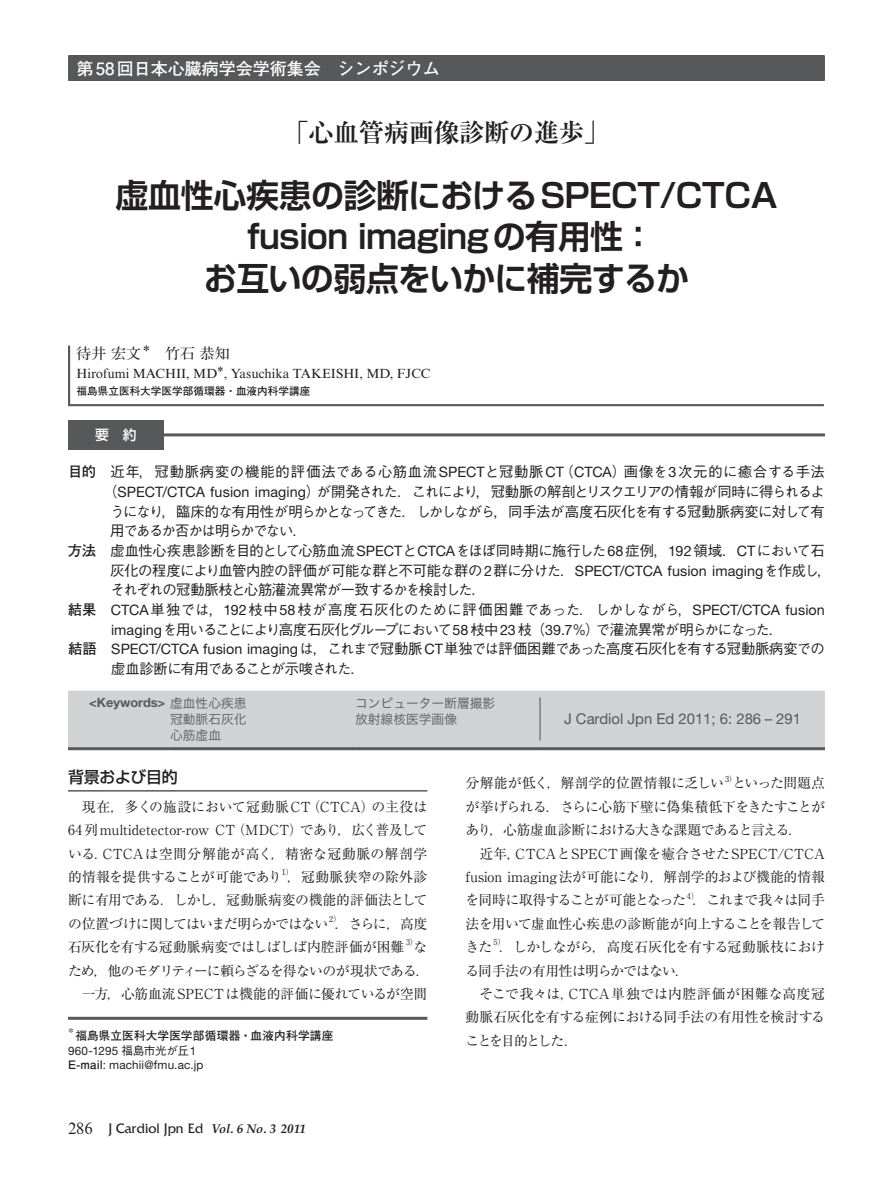
<style>
.page{position:relative;width:893px;height:1191px;background:#fff}
.page>*{position:absolute;margin:0;border:0;box-sizing:border-box;transform-origin:0 0}
.t1{font:700 33px/41.4px "Shin Go Pro De";letter-spacing:-.02em;color:#231f20;text-align:center}
.t2{font:700 25.5px "Ryumin Pro";letter-spacing:-.02em;color:#231f20}
.t3{font:700 16.95px "Futo Go B101 Pro";color:#fff}
.t4{font:500 15.9px "Shin Go Pro";letter-spacing:-.015em;color:#231f20}
.t5{font:14.85px "Helvetica Neue LT Std";color:#57585a}
.t6{font:700 14.85px "Futo Min A101 Pro";color:#231f20}
.t7{font:500 14.4px "Gothic BBB Pro";letter-spacing:-.04em;color:#231f20}
.t8{font:500 14.4px "Gothic BBB Pro";letter-spacing:-.085em;color:#231f20}
.t9{font:500 14.4px "Gothic BBB Pro";letter-spacing:.025em;color:#231f20}
.t10{font:500 14.4px "Gothic BBB Pro";letter-spacing:-.065em;color:#231f20}
.t11{font:500 14.4px "Gothic BBB Pro";letter-spacing:.05em;color:#231f20}
.t12{font:14.4px "Friz Quadrata Std";color:#231f20}
.t13{font:500 14.4px "Gothic BBB Pro";letter-spacing:-.06em;color:#231f20}
.t14{font:500 14.4px "Gothic BBB Pro";letter-spacing:-.075em;color:#231f20}
.t15{font:500 14.4px "Gothic BBB Pro";letter-spacing:-.09em;color:#231f20}
.t16{font:13.8px/23.4px "Ryumin Pro";letter-spacing:-.03em;color:#231f20;text-align:justify}
.t17{font:13.8px "Ryumin Pro";letter-spacing:-.005em;color:#231f20}
.t18{font:500 13.8px "Shin Go Pro";color:#fff}
.t19{font:13.35px "Times New Roman MT Std";color:#231f20}
.t20{font:12.75px/15.9px "Hira Kaku Pro W3";color:#57585a}
.t21{font:700 12.75px "Helvetica Neue LT Std";color:#57585a}
.t22{font:11.7px/14.9px "Helvetica Neue LT Std";letter-spacing:.015em;color:#231f20}
.t23{font:700 11.7px "Futo Go B101 Pro";letter-spacing:.015em;color:#231f20}
.t24{font:700 10.65px "Futo Go B101 Pro";color:#231f20}
.t25{font:8.1px "Ryumin Pro";color:#231f20}
.s1{font-family:"Futo Go B101 Pro";font-weight:700}
.s2{font-family:"Helvetica Neue LT Std";font-weight:400}
.s3{font-family:"Hira Kaku Pro W3";font-weight:400}
.s4{font-family:"Gothic BBB Pro";font-weight:500}
.s5{font-family:"Times New Roman MT Std";font-size:16.5px}
.s6{font-family:"Palatino LT Std";font-weight:700;font-style:italic;font-size:12.75px}
</style>
<div class="page">
<hr style="left:68px;top:790px;width:359px;height:1px;background:#57585a">
<hr style="left:68px;top:1016px;width:359px;height:3px;background:#57585a">
<div style="left:68px;top:420px;width:96px;height:30px;background:#57585a"></div>
<hr style="left:164px;top:433px;width:661px;height:3px;background:#57585a">
<div style="left:68px;top:690px;width:757px;height:57px;background:#d1d2d4"></div>
<hr style="left:68px;top:747px;width:102px;height:3px;background:#57585a">
<hr style="left:170px;top:747px;width:185px;height:3px;background:#57585a">
<hr style="left:355px;top:747px;width:185px;height:3px;background:#57585a">
<hr style="left:540px;top:747px;width:285px;height:3px;background:#57585a">
<hr style="left:539px;top:697px;width:2px;height:43px;background:#57585a">
<div style="left:69px;top:55px;width:755px;height:26px;background:#57585a"></div>
<hr style="left:68px;top:55px;width:2px;height:26px;background:#57585a">
<hr style="left:823px;top:55px;width:2px;height:26px;background:#57585a">
<hr style="left:68px;top:345px;width:2px;height:59px;background:#57585a">
<hr style="left:68px;top:404px;width:756px;height:2px;background:#57585a">
<p class="t3" style="left:77px;top:55px;width:365px">第58回日本心臓病学会学術集会　シンポジウム</p>
<h2 class="t2" style="left:284px;top:112px;width:327px">「心血管病画像診断の進歩」</h2>
<h1 class="t1" style="left:115px;top:170px;width:664px">虚血性心疾患の診断におけるSPECT/CTCA fusion imagingの有用性：<br>お互いの弱点をいかに補完するか</h1>
<p class="t6" style="left:77px;top:341px;width:155px">待井 宏文<sup>*</sup>　竹石 恭知</p>
<p class="t19" style="left:77px;top:366px;width:355px">Hirofumi MACHII, MD*, Yasuchika TAKEISHI, MD, FJCC</p>
<p class="t24" style="left:77px;top:383px;width:235px">福島県立医科大学医学部循環器・血液内科学講座</p>
<p class="t18" style="left:95px;top:423px;width:43px">要　約</p>
<p class="t11" style="left:68px;top:460px;width:758px"><span class="s1">目的</span> 近年，冠動脈病変の機能的評価法である心筋血流<span class="s2">SPECT</span>と冠動脈<span class="s2">CT</span>（<span class="s2">CTCA</span>）画像を<span class="s2">3</span>次元的に癒合する手法</p>
<p class="t8" style="left:103px;top:480px;width:723px">（<span class="s2">SPECT/CTCA fusion imaging</span>）が開発された．これにより，冠動脈の解剖とリスクエリアの情報が同時に得られるよ</p>
<p class="t7" style="left:110px;top:499px;width:716px">うになり，臨床的な有用性が明らかとなってきた．しかしながら，同手法が高度石灰化を有する冠動脈病変に対して有</p>
<p class="t15" style="left:110px;top:519px;width:198px">用であるか否かは明らかでない．</p>
<p class="t7" style="left:68px;top:539px;width:758px"><span class="s1">方法</span> 虚血性心疾患診断を目的として心筋血流<span class="s2">SPECT</span>と<span class="s2">CTCA</span>をほぼ同時期に施行した<span class="s2">68</span>症例，<span class="s2">192</span>領域．<span class="s2">CT</span>において石</p>
<p class="t7" style="left:111px;top:558px;width:723px">灰化の程度により血管内腔の評価が可能な群と不可能な群の<span class="s2">2</span>群に分けた．<span class="s2">SPECT/CTCA fusion imaging</span>を作成し，</p>
<p class="t13" style="left:111px;top:578px;width:377px">それぞれの冠動脈枝と心筋灌流異常が一致するかを検討した．</p>
<p class="t9" style="left:68px;top:598px;width:759px"><span class="s1">結果</span> <span class="s2">CTCA</span>単独では，<span class="s2">192</span>枝中<span class="s2">58</span>枝が高度石灰化のために評価困難であった．しかしながら，<span class="s2">SPECT/CTCA fusion</span></p>
<p class="t10" style="left:111px;top:617px;width:674px"><span class="s2">imaging</span>を用いることにより高度石灰化グループにおいて<span class="s2">58</span> 枝中<span class="s2">23</span> 枝（<span class="s2">39.7</span>％）で灌流異常が明らかになった．</p>
<p class="t7" style="left:68px;top:637px;width:758px"><span class="s1">結語</span> <span class="s2">SPECT/CTCA fusion imaging</span>は，これまで冠動脈<span class="s2">CT</span>単独では評価困難であった高度石灰化を有する冠動脈病変での</p>
<p class="t14" style="left:111px;top:657px;width:255px">虚血診断に有用であることが示唆された．</p>
<p class="t5" style="left:564px;top:709px;width:238px">J Cardiol Jpn Ed 2011; 6: 286 – 291</p>
<p class="t21" style="left:89px;top:695px;width:159px">&lt;Keywords&gt; <span class="s3">虚血性心疾患</span></p>
<p class="t20" style="left:170px;top:710px;width:78px">冠動脈石灰化心筋虚血</p>
<p class="t20" style="left:355px;top:694px;width:142px">コンピューター断層撮影放射線核医学画像</p>
<p class="t4" style="left:68px;top:763px;width:111px">背景および目的</p>
<p class="t16" style="left:68px;top:794px;width:361px;text-indent:14px">現在，多くの施設において冠動脈CT（CTCA）の主役は64 列multidetector-row CT（MDCT）であり，広く普及している．CTCAは空間分解能が高く，精密な冠動脈の解剖学的情報を提供することが可能であり，冠動脈狭窄の除外診</p>
<p class="t25" style="left:282px;top:866px;width:13px">1）</p>
<p class="t16" style="left:68px;top:887px;width:361px">断に有用である．しかし，冠動脈病変の機能的評価法としての位置づけに関してはいまだ明らかではない</p>
<p class="t25" style="left:329px;top:912px;width:13px">2）</p>
<p class="t16" style="left:68px;top:911px;width:361px;text-indent:267px">．さらに，高度石灰化を有する冠動脈病変ではしばしば内腔評価が困難</p>
<p class="t25" style="left:406px;top:936px;width:13px">3）</p>
<p class="t16" style="left:68px;top:934px;width:363px;text-align:right">な<br>ため，他のモダリティーに頼らざるを得ないのが現状である．一方，心筋血流SPECTは機能的評価に優れているが空間</p>
<p class="t23" style="left:68px;top:1025px;width:267px"><sup>*</sup>福島県立医科大学医学部循環器・血液内科学講座</p>
<p class="t22" style="left:68px;top:1042px;width:137px">960-1295 <span class="s4">福島市光が丘</span>1<br><span class="s1">E-mail</span>: machii@fmu.ac.jp</p>
<p class="t12" style="left:68px;top:1120px;width:239px"><span class="s5">286</span> J Cardiol Jpn Ed <span class="s6">Vol. 6 No. 3 2011</span></p>
<p class="t17" style="left:466px;top:772px;width:260px">分解能が低く，解剖学的位置情報に乏しい</p>
<p class="t25" style="left:725px;top:772px;width:13px">3）</p>
<p class="t16" style="left:466px;top:770px;width:361px;text-indent:267px">といった問題点が挙げられる．さらに心筋下壁に偽集積低下をきたすことがあり，心筋虚血診断における大きな課題であると言える．</p>
<p class="t16" style="left:466px;top:840px;width:361px;text-indent:14px">近年，CTCAとSPECT画像を癒合させたSPECT/CTCA fusion imaging法が可能になり，解剖学的および機能的情報を同時に取得することが可能となった</p>
<p class="t25" style="left:687px;top:889px;width:14px">4）</p>
<p class="t16" style="left:466px;top:887px;width:361px;text-indent:227px">．これまで我々は同手法を用いて虚血性心疾患の診断能が向上することを報告してきた</p>
<p class="t25" style="left:494px;top:936px;width:13px">5）</p>
<p class="t16" style="left:466px;top:934px;width:361px;text-indent:33px">．しかしながら，高度石灰化を有する冠動脈枝における同手法の有用性は明らかではない．</p>
<p class="t16" style="left:466px;top:981px;width:361px;text-indent:14px">そこで我々は，CTCA単独では内腔評価が困難な高度冠動脈石灰化を有する症例における同手法の有用性を検討することを目的とした．</p>
</div>
